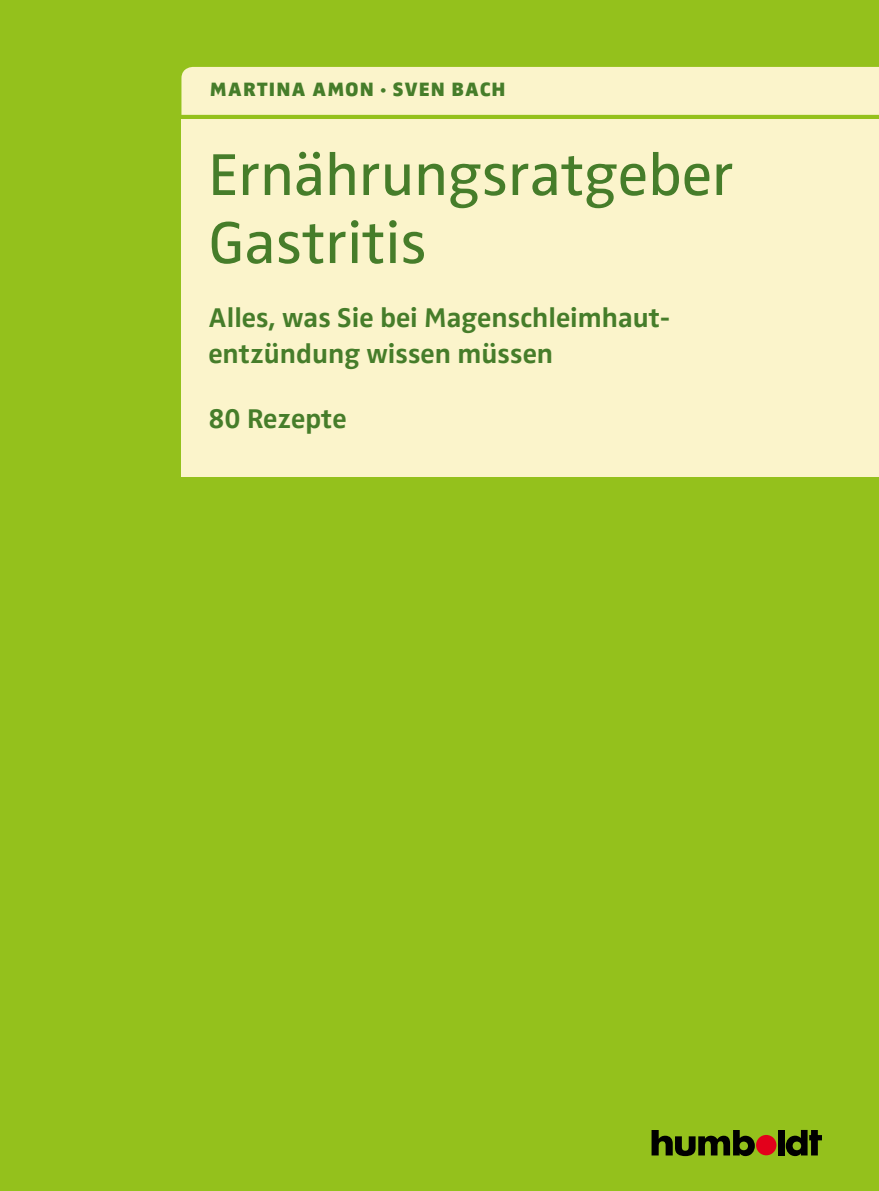
<style>
.page{position:relative;width:879px;height:1191px;background:#94c11c}
.page>*{position:absolute;margin:0;border:0;box-sizing:border-box;transform-origin:0 0}
.t1{font:61px/68px "Zwo Pro";color:#467d2a}
.t2{font:700 28px/36px "Zwo Pro";color:#467d2a}
.t3{font:900 20px "Zwo Pro";letter-spacing:.06em;color:#467d2a}
</style>
<div class="page">
<div style="left:181px;top:119px;width:698px;height:357px;background:#fbf4cb"></div>
<div style="left:181px;top:67px;width:698px;height:48px;background:#fbf4cb"></div>
<div style="left:756px;top:1135px;width:20px;height:20px;background:#e3001b;border-radius:50%"></div>
<svg style="left:652px;top:1130px;width:103px;height:26px"></svg>
<div style="left:778px;top:1130px;width:6px;height:25px;background:#000"></div>
<svg style="left:786px;top:1130px;width:36px;height:26px"></svg>
<p class="t3" style="left:210px;top:77px;width:297px">MARTINA AMON · SVEN BACH</p>
<h1 class="t1" style="left:208px;top:142px;width:527px">Ernährungsratgeber<br>Gastritis</h1>
<p class="t2" style="left:208px;top:300px;width:463px">Alles, was Sie bei Magenschleimhaut&shy;entzündung wissen müssen</p>
<p class="t2" style="left:208px;top:401px;width:140px">80 Rezepte</p>
</div>
